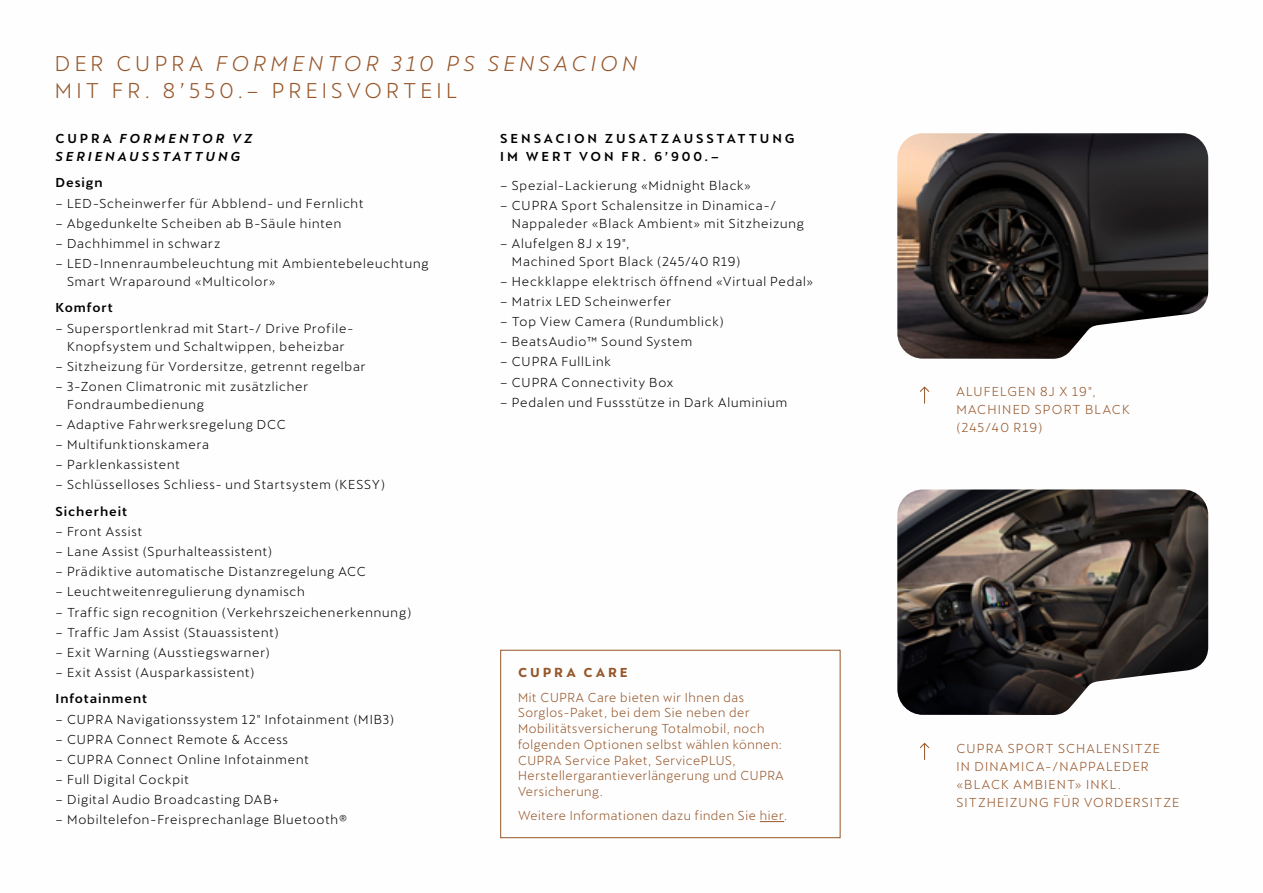
<style>
.page{position:relative;width:1263px;height:893px;background:#fff}
.page>*{position:absolute;margin:0;border:0;box-sizing:border-box;transform-origin:0 0}
.t1{font:21px/27px "Cupra";letter-spacing:.195em;color:#965629}
.t2{font:12.75px/18px "Cupra";letter-spacing:.065em;color:#010202}
.t3{font:12.75px/15.8px "Cupra";letter-spacing:.05em;color:#965629}
.t4{font:12.75px/18px "Cupra";letter-spacing:.09em;color:#965629}
.t5{font:500 12.75px/18px "Cupra";letter-spacing:.22em;color:#000}
.t6{font:500 12.75px "Cupra";letter-spacing:.07em;color:#010202}
.t7{font:italic 500 12.75px/18px "Cupra";letter-spacing:.225em;color:#000}
.t8{font:700 12.75px "Cupra";letter-spacing:.225em;color:#965629}
.s1{font-style:italic}
.s2{font-style:normal}
.s3{color:#010202}
</style>
<div class="page">
<img style="left:897px;top:489px;width:311px;height:226px">
<svg style="left:919px;top:742px;width:11px;height:18px"></svg>
<svg style="left:919px;top:386px;width:11px;height:18px"></svg>
<img style="left:897px;top:133px;width:311px;height:226px">
<svg style="left:760px;top:821px;width:24px;height:1px"></svg>
<div style="left:500px;top:650px;width:340px;height:188px;border:1px solid #965629"></div>
<h1 class="t1" style="left:55px;top:46px;width:584px">DER CUPRA <span class="s1">FORMENTOR 310 PS SENSACION<br></span>MIT FR. 8’550.– PREISVORTEIL</h1>
<p class="t7" style="left:56px;top:130px;width:198px"><span class="s2">CUPRA</span> FORMENTOR <span class="s3">VZ<br></span>SERIENAUSSTATTUNG</p>
<p class="t6" style="left:56px;top:176px;width:49px">Design</p>
<p class="t2" style="left:56px;top:192px;width:310px">– LED-Scheinwerfer für Abblend- und Fernlicht</p>
<p class="t2" style="left:56px;top:212px;width:287px">– Abgedunkelte Scheiben ab B-Säule hinten</p>
<p class="t2" style="left:56px;top:232px;width:166px">– Dachhimmel in schwarz</p>
<p class="t2" style="left:67px;top:252px;width:363px;text-indent:-11px">– LED-Innenraumbeleuchtung mit Ambientebeleuchtung<br>Smart Wraparound «Multicolor»</p>
<p class="t6" style="left:56px;top:301px;width:59px">Komfort</p>
<p class="t2" style="left:56px;top:317px;width:299px;text-align:center">– Supersportlenkrad mit Start-/ Drive Profile-<br>Knopfsystem und Schaltwippen, beheizbar</p>
<p class="t2" style="left:56px;top:355px;width:312px">– Sitzheizung für Vordersitze, getrennt regelbar</p>
<p class="t2" style="left:67px;top:375px;width:243px;text-indent:-11px">– 3-Zonen Climatronic mit zusätzlicher<br>Fondraumbedienung</p>
<p class="t2" style="left:56px;top:413px;width:232px">– Adaptive Fahrwerksregelung DCC</p>
<p class="t2" style="left:56px;top:433px;width:155px">– Multifunktionskamera</p>
<p class="t2" style="left:56px;top:454px;width:126px">– Parklenkassistent</p>
<p class="t2" style="left:56px;top:474px;width:331px">– Schlüsselloses Schliess- und Startsystem (KESSY)</p>
<p class="t6" style="left:56px;top:504px;width:73px">Sicherheit</p>
<p class="t2" style="left:56px;top:520px;width:88px">– Front Assist</p>
<p class="t2" style="left:56px;top:540px;width:218px">– Lane Assist (Spurhalteassistent)</p>
<p class="t2" style="left:56px;top:561px;width:312px">– Prädiktive automatische Distanzregelung ACC</p>
<p class="t2" style="left:56px;top:581px;width:251px">– Leuchtweitenregulierung dynamisch</p>
<p class="t2" style="left:56px;top:601px;width:357px">– Traffic sign recognition (Verkehrszeichenerkennung)</p>
<p class="t2" style="left:56px;top:621px;width:225px">– Traffic Jam Assist (Stauassistent)</p>
<p class="t2" style="left:56px;top:641px;width:216px">– Exit Warning (Ausstiegswarner)</p>
<p class="t2" style="left:56px;top:661px;width:200px">– Exit Assist (Ausparkassistent)</p>
<p class="t6" style="left:56px;top:692px;width:93px">Infotainment</p>
<p class="t2" style="left:56px;top:708px;width:340px">– CUPRA Navigationssystem 12" Infotainment (MIB3)</p>
<p class="t2" style="left:56px;top:728px;width:234px">– CUPRA Connect Remote &amp; Access</p>
<p class="t2" style="left:56px;top:748px;width:255px">– CUPRA Connect Online Infotainment</p>
<p class="t2" style="left:56px;top:768px;width:135px">– Full Digital Cockpit</p>
<p class="t2" style="left:56px;top:788px;width:225px">– Digital Audio Broadcasting DAB+</p>
<p class="t2" style="left:56px;top:809px;width:293px">– Mobiltelefon-Freisprechanlage Bluetooth®</p>
<p class="t5" style="left:500px;top:130px;width:296px">SENSACION ZUSATZAUSSTATTUNG<br>IM WERT VON FR. 6’900.–</p>
<p class="t2" style="left:500px;top:174px;width:252px">– Spezial-Lackierung «Midnight Black»</p>
<p class="t2" style="left:512px;top:194px;width:294px;text-indent:-11px">– CUPRA Sport Schalensitze in Dinamica-/<br>Nappaleder «Black Ambient» mit Sitzheizung</p>
<p class="t2" style="left:512px;top:232px;width:230px;text-indent:-11px">– Alufelgen 8J x 19",<br>Machined Sport Black (245/40 R19)</p>
<p class="t2" style="left:500px;top:270px;width:314px">– Heckklappe elektrisch öffnend «Virtual Pedal»</p>
<p class="t2" style="left:500px;top:290px;width:172px">– Matrix LED Scheinwerfer</p>
<p class="t2" style="left:500px;top:311px;width:225px">– Top View Camera (Rundumblick)</p>
<p class="t2" style="left:500px;top:331px;width:193px">– BeatsAudio™ Sound System</p>
<p class="t2" style="left:500px;top:351px;width:112px">– CUPRA FullLink</p>
<p class="t2" style="left:500px;top:371px;width:175px">– CUPRA Connectivity Box</p>
<p class="t2" style="left:500px;top:391px;width:288px">– Pedalen und Fussstütze in Dark Aluminium</p>
<p class="t8" style="left:518px;top:665px;width:111px">CUPRA CARE</p>
<p class="t3" style="left:518px;top:687px;width:267px">Mit CUPRA Care bieten wir Ihnen das Sorglos-Paket, bei dem Sie neben der Mobilitätsversicherung Totalmobil, noch folgenden Optionen selbst wählen können:<br>CUPRA Service Paket, ServicePLUS, Herstellergarantieverlängerung und CUPRA Versicherung.</p>
<p class="t3" style="left:518px;top:806px;width:271px">Weitere Informationen dazu finden Sie hier.</p>
<p class="t4" style="left:956px;top:381px;width:175px">ALUFELGEN 8J X 19",<br>MACHINED SPORT BLACK (245/40 R19)</p>
<p class="t4" style="left:956px;top:737px;width:224px">CUPRA SPORT SCHALENSITZE<br>IN DINAMICA-/NAPPALEDER «BLACK AMBIENT» INKL.<br>SITZHEIZUNG FÜR VORDERSITZE</p>
</div>
